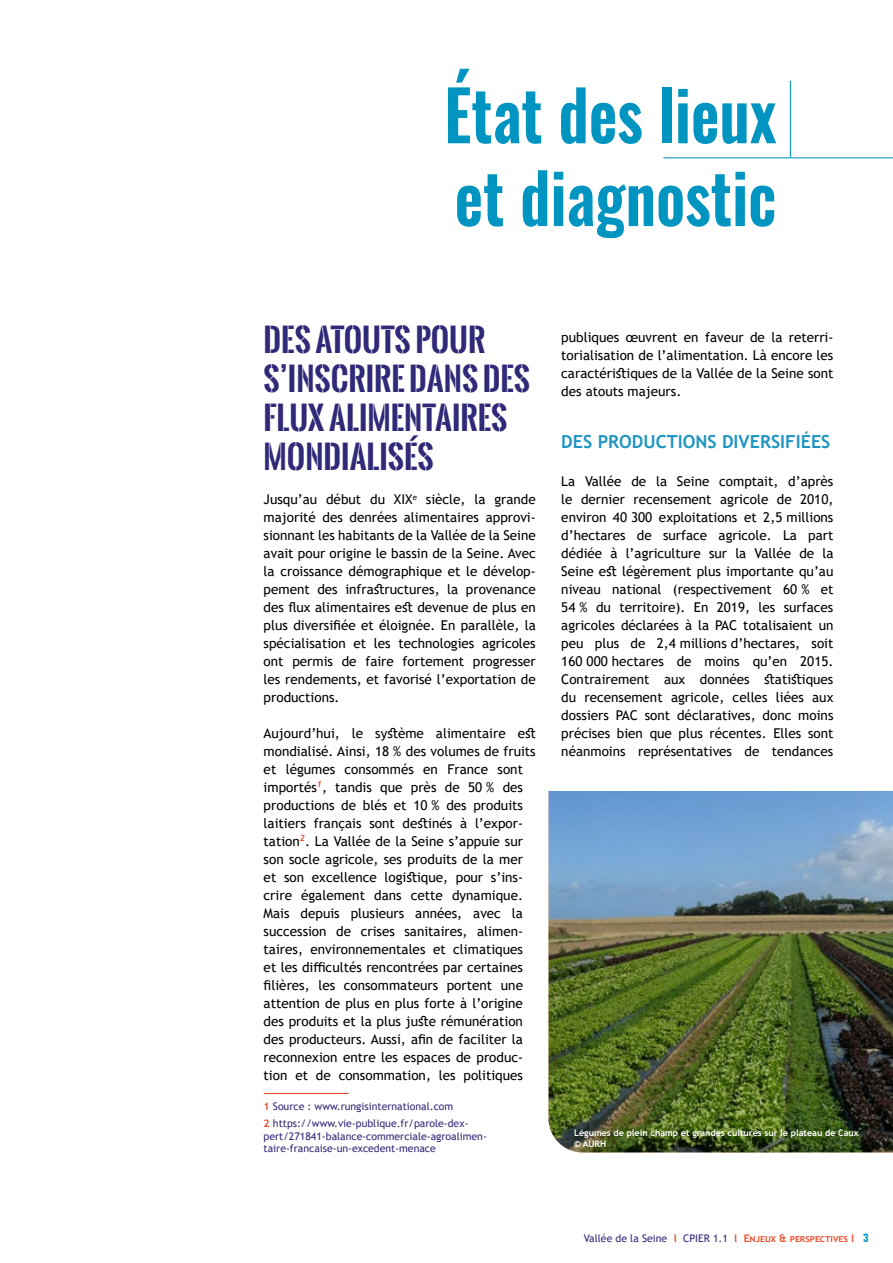
<style>
.page{position:relative;width:893px;height:1263px;background:#fff}
.page>*{position:absolute;margin:0;border:0;box-sizing:border-box;transform-origin:0 0}
.t1{font:600 69px/82.8px "Oswald";color:#0094c1;scale:.9 1}
.t2{font:700 31.5px/39px "Oswald Stencil";color:#302978}
.t3{font:700 18px "Trebuchet MS";color:#1f95c2}
.t4{font:13.5px/18px "Trebuchet MS";color:#000;text-align:justify}
.t5{font:10.5px/16.8px "Trebuchet MS";color:#302978}
.t6{font:700 9px/10.8px "Trebuchet MS";color:#fff}
.s1{font-weight:700;color:#e94f2d}
.s2{font-family:"Oswald";font-weight:600;color:#0094c1}
</style>
<div class="page">
<hr style="left:663px;top:157px;width:230px;height:1px;background:#0094c1">
<hr style="left:790px;top:81px;width:1px;height:76px;background:#0094c1">
<hr style="left:264px;top:1093px;width:85px;height:1px;background:#e94f2d">
<img style="left:549px;top:791px;width:344px;height:361px">
<h1 class="t1" style="left:444px;top:76px;width:371px">État des lieux et diagnostic</h1>
<h2 class="t2" style="left:264px;top:320px;width:268px">DES ATOUTS POUR<br>S’INSCRIRE DANS DES<br>FLUX ALIMENTAIRES<br>MONDIALISÉS</h2>
<p class="t4" style="left:264px;top:490px;width:274px">Jusqu’au début du XIX<sup>e</sup> siècle, la grande majorité des denrées alimentaires approvi&shy;sionnant les habitants de la Vallée de la Seine avait pour origine le bassin de la Seine. Avec la croissance démographique et le dévelop&shy;pement des infrastructures, la provenance des flux alimentaires est devenue de plus en plus diversifiée et éloignée. En parallèle, la spécialisation et les technologies agricoles ont permis de faire fortement progresser les rendements, et favorisé l’exportation de productions.</p>
<p class="t4" style="left:264px;top:724px;width:274px;text-align:left">Aujourd’hui, le système alimentaire est mondialisé. Ainsi, 18 % des volumes de fruits et légumes consommés en France sont importés<sup>1</sup>, tandis que près de 50 % des productions de blés et 10 % des produits laitiers français sont destinés à l’expor&shy;tation<sup>2</sup>. La Vallée de la Seine s’appuie sur son socle agricole, ses produits de la mer et son excellence logistique, pour s’ins&shy;crire également dans cette dynamique.<br>Mais depuis plusieurs années, avec la succession de crises sanitaires, alimen&shy;taires, environnementales et climatiques et les difficultés rencontrées par certaines filières, les consommateurs portent une attention de plus en plus forte à l’origine des produits et la plus juste rémunération des producteurs. Aussi, afin de faciliter la reconnexion entre les espaces de produc&shy;tion et de consommation, les politiques</p>
<p class="t5" style="left:264px;top:1098px;width:206px"><span class="s1">1</span> Source : www.rungisinternational.com<br><span class="s1">2</span> https://www.vie-publique.fr/parole-dex-</p>
<p class="t5" style="left:264px;top:1130px;width:225px;line-height:12.6px">pert/271841-balance-commerciale-agroalimen&shy;taire-francaise-un-excedent-menace</p>
<p class="t4" style="left:561px;top:328px;width:274px">publiques œuvrent en faveur de la reterri&shy;torialisation de l’alimentation. Là encore les caractéristiques de la Vallée de la Seine sont des atouts majeurs.</p>
<h3 class="t3" style="left:561px;top:431px;width:271px">DES PRODUCTIONS DIVERSIFIÉES</h3>
<p class="t4" style="left:561px;top:472px;width:274px">La Vallée de la Seine comptait, d’après le dernier recensement agricole de 2010, environ 40 300 exploitations et 2,5 millions d’hectares de surface agricole. La part dédiée à l’agriculture sur la Vallée de la Seine est légèrement plus importante qu’au niveau national (respectivement 60 % et 54 % du territoire). En 2019, les surfaces agricoles déclarées à la PAC totalisaient un peu plus de 2,4 millions d’hectares, soit 160 000 hectares de moins qu’en 2015.<br>Contrairement aux données statistiques du recensement agricole, celles liées aux dossiers PAC sont déclaratives, donc moins précises bien que plus récentes. Elles sont néanmoins représentatives de tendances</p>
<p class="t6" style="left:574px;top:1127px;width:286px">Légumes de plein champ et grandes cultures sur le plateau de Caux © AURH</p>
<p class="t5" style="left:584px;top:1229px;width:286px">Vallée de la Seine <span class="s1">l</span> CPIER 1.1 <span class="s1">l Enjeux &amp; perspectives l</span> <span class="s2">3</span></p>
</div>
